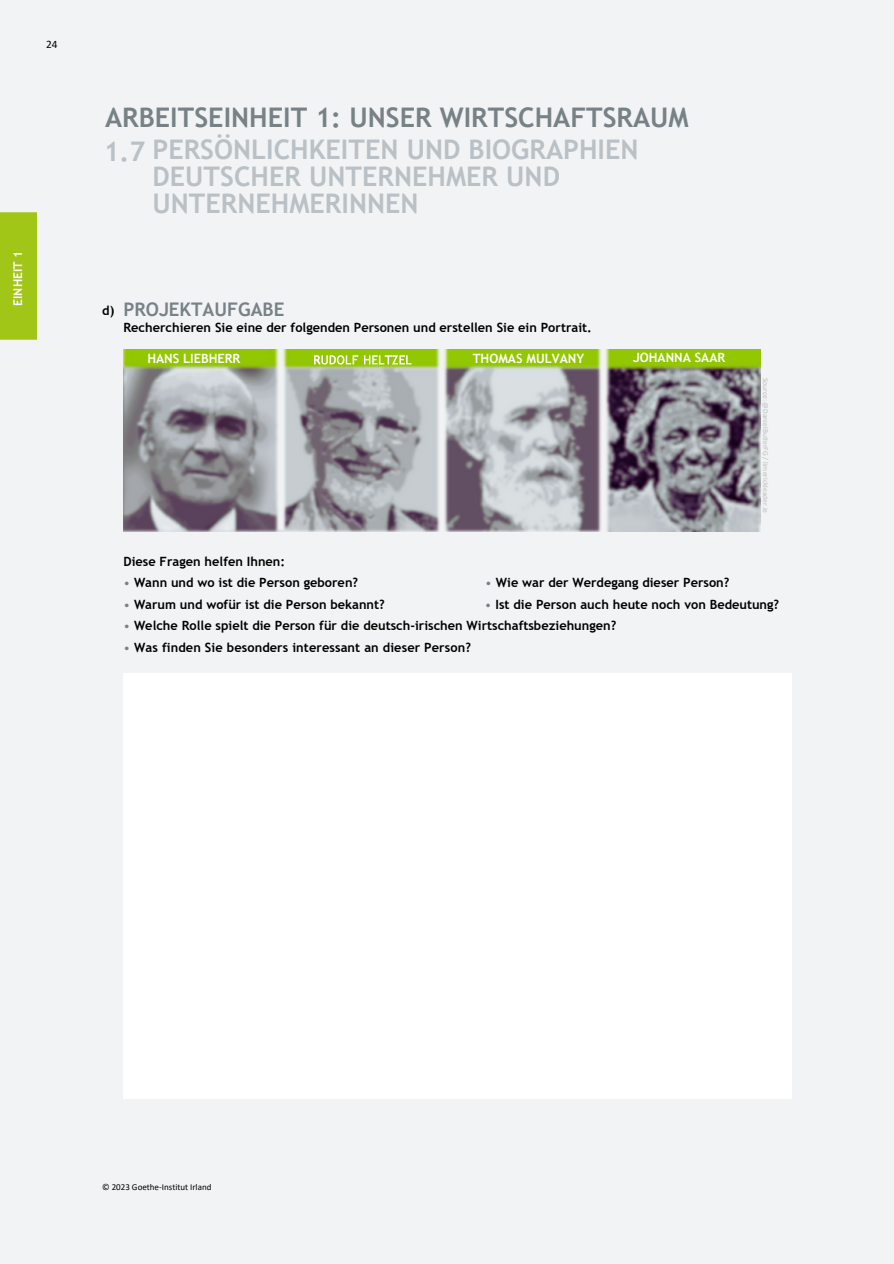
<style>
.page{position:relative;width:894px;height:1264px;background:#fff}
.page>*{position:absolute;margin:0;border:0;box-sizing:border-box;transform-origin:0 0}
.t1{font:700 27px/27px "Trebuchet MS";color:#bac1c6}
.t2{font:700 27px "Trebuchet MS";color:#778186}
.t3{font:700 18.75px "Trebuchet MS";color:#778186}
.t4{font:700 12.75px "Trebuchet MS";color:#000}
.t5{font:700 12.75px "Trebuchet MS";color:#fff}
.t6{font:700 12px "Trebuchet MS";color:#fff}
.t7{font:11.4px "Calibri";color:#000}
.t8{font:9px "Calibri";color:#000}
.t9{font:7.5px "Calibri";color:#bfbfbf}
.s1{font-weight:400;color:#778186}
</style>
<div class="page">
<div style="left:0;top:0;width:893px;height:1263px;background:#f1f3f4"></div>
<div style="left:0;top:212px;width:36px;height:127px;background:#a2c617"></div>
<div style="left:123px;top:673px;width:667px;height:425px;background:#fff"></div>
<img style="left:123px;top:350px;width:637px;height:181px">
<svg style="left:314px;top:355px;width:44px;height:9px"></svg>
<svg style="left:364px;top:355px;width:47px;height:9px"></svg>
<p class="t7" style="left:46px;top:39px;width:13px">24</p>
<h6 class="t6" style="left:11px;top:306px;width:56px;rotate:-90deg">EINHEIT 1</h6>
<h4 class="t2" style="left:105px;top:101px;width:585px">ARBEITSEINHEIT 1: UNSER WIRTSCHAFTSRAUM</h4>
<p class="t1" style="left:152px;top:162px;width:409px">DEUTSCHER UNTERNEHMER UND<br>UNTERNEHMERINNEN</p>
<h4 class="t1" style="left:104px;top:135px;width:536px">1.7 PERSÖNLICHKEITEN UND BIOGRAPHIEN</h4>
<p class="t4" style="left:102px;top:303px;width:14px">d)</p>
<h2 class="t3" style="left:123px;top:298px;width:162px">PROJEKTAUFGABE</h2>
<h4 class="t4" style="left:123px;top:320px;width:470px">Recherchieren Sie eine der folgenden Personen und erstellen Sie ein Portrait.</h4>
<h3 class="t5" style="left:147px;top:351px;width:94px">HANS LIEBHERR</h3>
<h5 class="t5" style="left:472px;top:351px;width:113px">THOMAS MULVANY</h5>
<h1 class="t5" style="left:632px;top:350px;width:94px">JOHANNA SAAR</h1>
<p class="t9" style="left:768px;top:377px;width:137px;rotate:90deg">Source: @DanielButlerFG / limerickleader.ie</p>
<h1 class="t4" style="left:123px;top:554px;width:163px">Diese Fragen helfen Ihnen:</h1>
<h1 class="t4" style="left:123px;top:575px;width:236px"><span class="s1">•</span> Wann und wo ist die Person geboren?</h1>
<h1 class="t4" style="left:485px;top:575px;width:245px"><span class="s1">•</span> Wie war der Werdegang dieser Person?</h1>
<h1 class="t4" style="left:123px;top:597px;width:263px"><span class="s1">•</span> Warum und wofür ist die Person bekannt?</h1>
<h1 class="t4" style="left:485px;top:597px;width:295px"><span class="s1">•</span> Ist die Person auch heute noch von Bedeutung?</h1>
<h1 class="t4" style="left:123px;top:618px;width:494px"><span class="s1">•</span> Welche Rolle spielt die Person für die deutsch-irischen Wirtschaftsbeziehungen?</h1>
<h1 class="t4" style="left:123px;top:639px;width:349px"><span class="s1">•</span> Was finden Sie besonders interessant an dieser Person?</h1>
<h5 class="t8" style="left:102px;top:1183px;width:111px">© 2023 Goethe-Institut Irland</h5>
</div>
